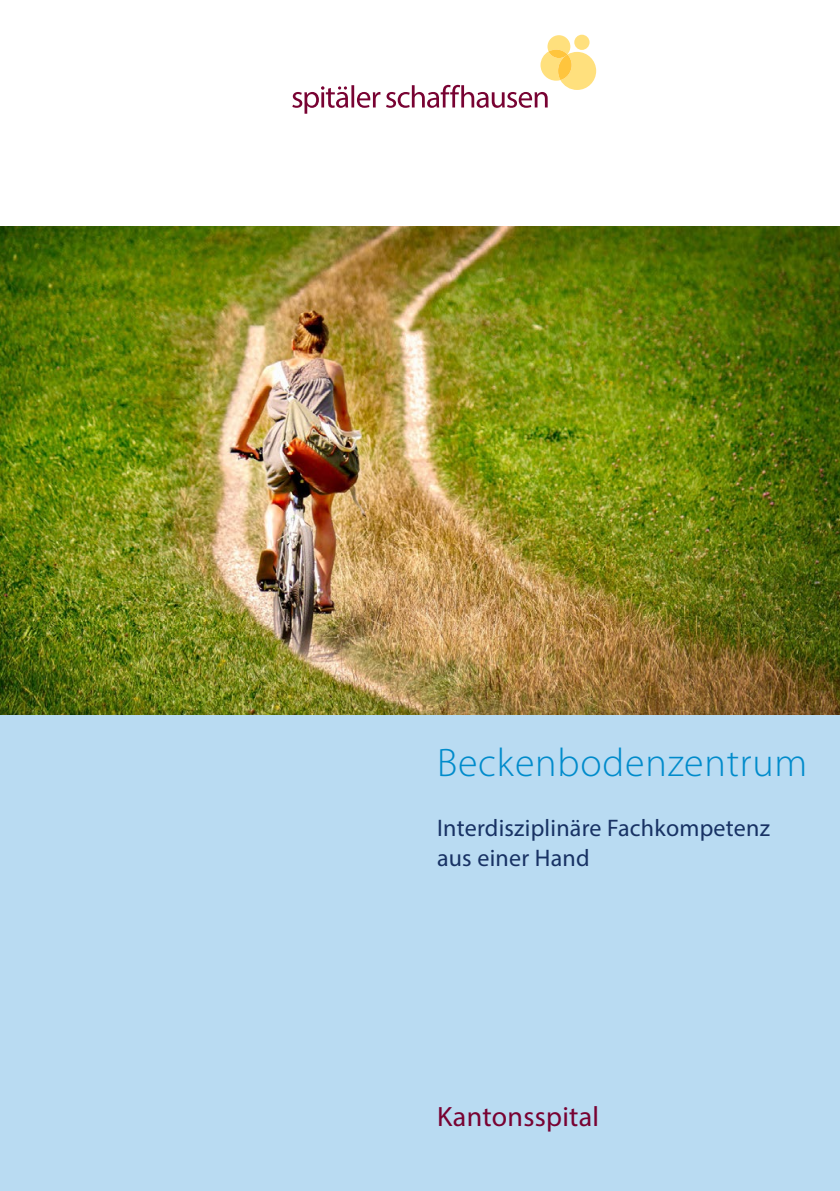
<style>
.page{position:relative;width:840px;height:1191px;background:#fff}
.page>*{position:absolute;margin:0;border:0;box-sizing:border-box;transform-origin:0 0}
.t1{font:300 40px "Myriad Pro";letter-spacing:.02em;color:#008bcb}
.t2{font:28px "Myriad Pro";letter-spacing:.01em;color:#780232}
.t3{font:24px/30px "Myriad Pro";letter-spacing:.01em;color:#183264}
</style>
<div class="page">
<div style="left:0;top:713px;width:839px;height:478px;background:#b9dbf2"></div>
<svg style="left:292px;top:35px;width:304px;height:79px"></svg>
<img style="left:0;top:227px;width:839px;height:487px">
<h1 class="t1" style="left:437px;top:740px;width:371px">Beckenbodenzentrum</h1>
<p class="t3" style="left:437px;top:812px;width:334px">Interdisziplinäre Fachkompetenz aus einer Hand</p>
<p class="t2" style="left:437px;top:1099px;width:163px">Kantonsspital</p>
</div>
